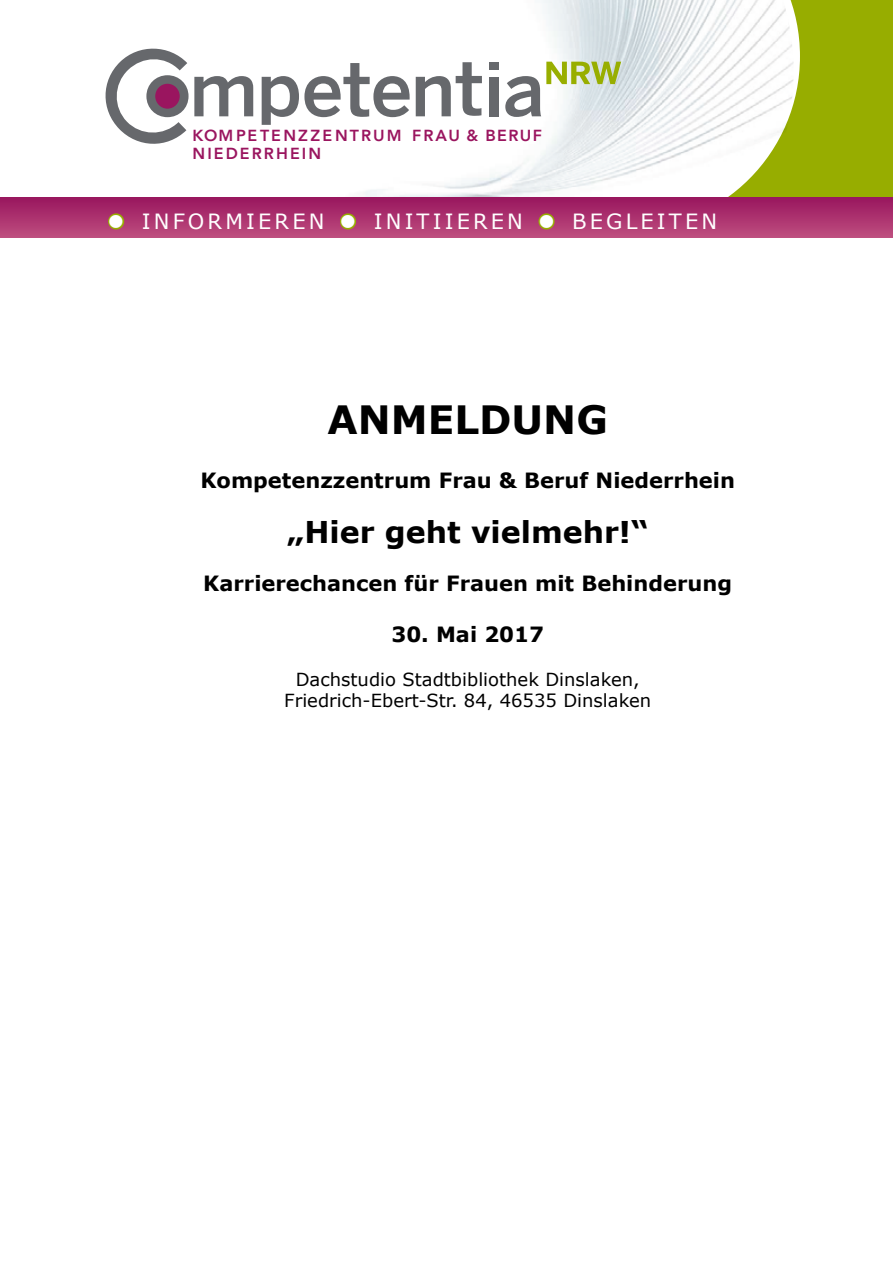
<style>
.page{position:relative;width:893px;height:1263px;background:#fff}
.page>*{position:absolute;margin:0;border:0;box-sizing:border-box;transform-origin:0 0}
.t1{font:700 39px "Verdana";color:#000}
.t2{font:700 30px "Verdana";color:#000}
.t3{font:700 21px "Verdana";color:#000}
.t4{font:21px "Verdana";letter-spacing:.15em;color:#fff}
.t5{font:18px/21.6px "Verdana";color:#000;text-align:center}
.t6{font:800 16.05px/17.5px "Avenir";letter-spacing:.13em;color:#9a155f}
.s1{font-size:36px}
</style>
<div class="page">
<div style="left:630px;top:0;width:263px;height:230px;background:#97ad00"></div>
<img style="left:300px;top:0;width:494px;height:198px">
<div style="left:0;top:198px;width:893px;height:40px;background:linear-gradient(to bottom,#99175f,#be4e7f)"></div>
<svg style="left:106px;top:212px;width:20px;height:20px"></svg>
<svg style="left:338px;top:212px;width:20px;height:20px"></svg>
<svg style="left:536px;top:212px;width:21px;height:20px"></svg>
<div style="left:489px;top:62px;width:10px;height:8px;background:#66686c"></div>
<div style="left:489px;top:77px;width:10px;height:39px;background:#66686c"></div>
<svg style="left:105px;top:48px;width:148px;height:96px"></svg>
<svg style="left:262px;top:63px;width:148px;height:62px"></svg>
<svg style="left:505px;top:62px;width:116px;height:55px"></svg>
<svg style="left:416px;top:62px;width:66px;height:54px"></svg>
<p class="t6" style="left:193px;top:127px;width:351px">KOMPETENZZENTRUM FRAU &amp; BERUF<br>NIEDERRHEIN</p>
<p class="t4" style="left:106px;top:208px;width:612px"><span class="s1">•</span> Informieren <span class="s1">•</span> Initiieren <span class="s1">•</span> Begleiten</p>
<h1 class="t1" style="left:327px;top:394px;width:282px">ANMELDUNG</h1>
<p class="t3" style="left:200px;top:466px;width:536px">Kompetenzzentrum Frau &amp; Beruf Niederrhein</p>
<p class="t2" style="left:287px;top:513px;width:363px">„Hier geht vielmehr!“</p>
<p class="t3" style="left:203px;top:570px;width:530px">Karrierechancen für Frauen mit Behinderung</p>
<p class="t3" style="left:391px;top:621px;width:154px">30. Mai 2017</p>
<p class="t5" style="left:284px;top:668px;width:368px">Dachstudio Stadtbibliothek Dinslaken, friedrich-ebert-Str. 84, 46535 Dinslaken</p>
</div>
